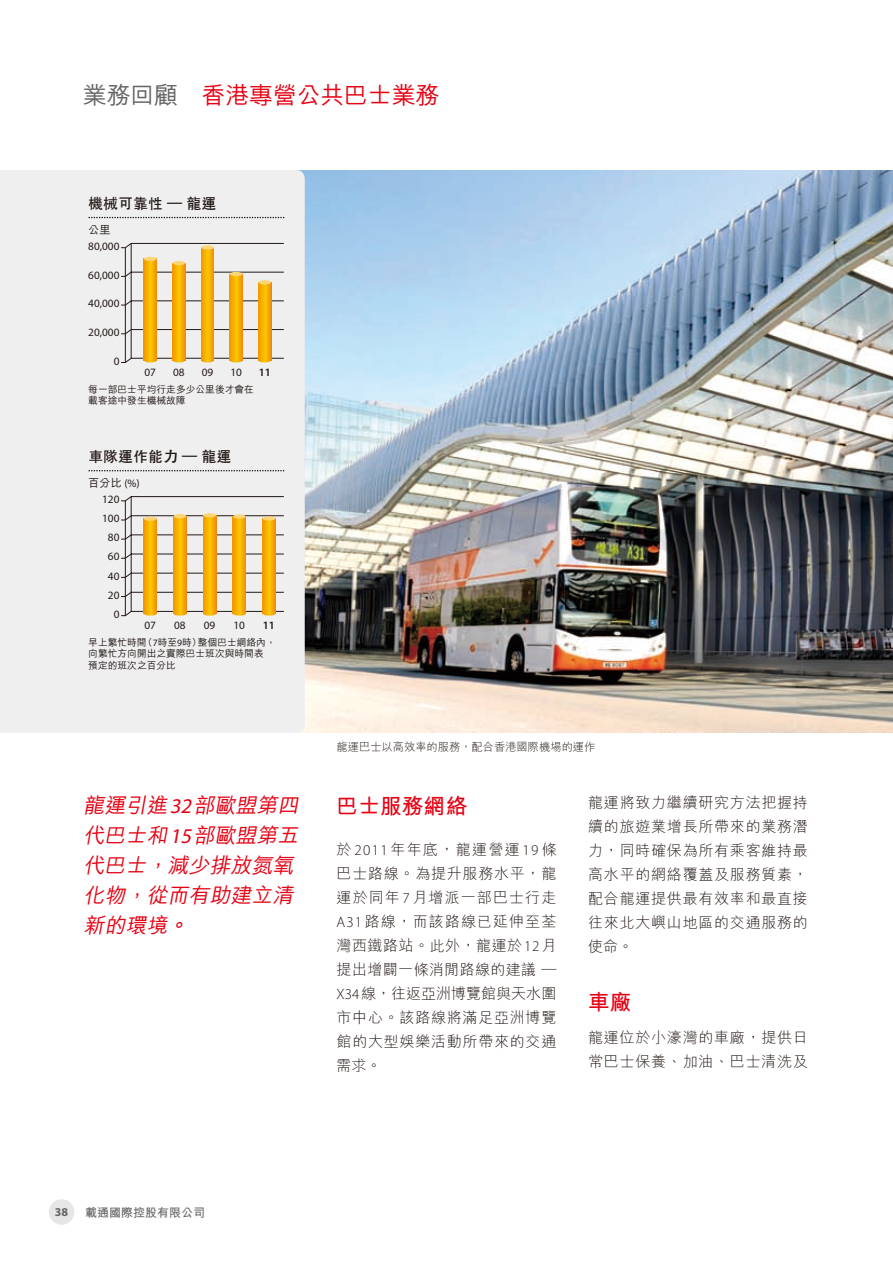
<style>
.page{position:relative;width:893px;height:1263px;background:#fff}
.page>*{position:absolute;margin:0;border:0;box-sizing:border-box;transform-origin:0 0}
.t1{font:500 24px "M Hei HK";letter-spacing:-.01em;color:#e60013}
.t2{font:700 21.75px "M Hei HK";color:#e60013}
.t3{font:italic 500 21px/30px "M Hei HK";color:#e60013}
.t4{font:300 15px/24px "M Hei HK";letter-spacing:.05em;color:#231916;text-align:justify}
.t5{font:15px "C Hei 2 HK Bold B5 pc H";color:#231916}
.t6{font:700 12px "M Hei HK";color:#666565}
.t7{font:700 12px "Myriad Pro";color:#666565}
.t8{font:11.25px "Myriad Pro";color:#231916}
.t9{font:300 11.25px "M Hei HK";color:#231916}
.t10{font:11.25px "M Hei HK Medium B5 pc H";color:#231916}
.t11{font:600 11.25px "Myriad Pro";color:#231916}
.t12{font:9.75px/11.2px "M Hei HK Medium B5 pc H";color:#231916}
.s1{color:#666565}
.s2{font-family:"Myriad Pro"}
.s3{font-family:"Myriad Pro";font-weight:400}
</style>
<div class="page">
<img style="left:305px;top:170px;width:588px;height:563px">
<div style="left:0;top:170px;width:305px;height:563px;background:#efeff0"></div>
<hr style="left:131px;top:358px;width:153px;height:1px;background:#231916">
<hr style="left:131px;top:329px;width:153px;height:1px;background:#231916">
<hr style="left:131px;top:272px;width:153px;height:1px;background:#231916">
<hr style="left:131px;top:301px;width:153px;height:1px;background:#231916">
<hr style="left:131px;top:243px;width:153px;height:1px;background:#231916">
<svg style="left:121px;top:243px;width:11px;height:120px"></svg>
<svg style="left:89px;top:217px;width:195px;height:1px"></svg>
<svg style="left:144px;top:360px;width:13px;height:2px"></svg>
<svg style="left:258px;top:360px;width:13px;height:2px"></svg>
<svg style="left:230px;top:360px;width:12px;height:2px"></svg>
<svg style="left:201px;top:360px;width:13px;height:2px"></svg>
<svg style="left:173px;top:360px;width:12px;height:2px"></svg>
<svg style="left:144px;top:260px;width:13px;height:100px"></svg>
<svg style="left:173px;top:264px;width:12px;height:96px"></svg>
<svg style="left:201px;top:248px;width:13px;height:112px"></svg>
<svg style="left:230px;top:275px;width:12px;height:85px"></svg>
<svg style="left:258px;top:283px;width:13px;height:77px"></svg>
<hr style="left:173px;top:261px;width:12px;height:4px;background:#fcd576;border-radius:50%">
<svg style="left:258px;top:280px;width:13px;height:4px"></svg>
<svg style="left:230px;top:272px;width:12px;height:4px"></svg>
<div style="left:201px;top:245px;width:13px;height:5px;background:#fcd576;border-radius:50%"></div>
<svg style="left:144px;top:257px;width:13px;height:4px"></svg>
<hr style="left:131px;top:611px;width:153px;height:1px;background:#231916">
<hr style="left:131px;top:592px;width:153px;height:1px;background:#231916">
<hr style="left:131px;top:515px;width:153px;height:1px;background:#231916">
<hr style="left:131px;top:535px;width:153px;height:1px;background:#231916">
<hr style="left:131px;top:554px;width:153px;height:1px;background:#231916">
<hr style="left:131px;top:573px;width:153px;height:1px;background:#231916">
<hr style="left:131px;top:496px;width:153px;height:1px;background:#231916">
<svg style="left:121px;top:496px;width:11px;height:120px"></svg>
<svg style="left:89px;top:470px;width:195px;height:1px"></svg>
<svg style="left:144px;top:613px;width:13px;height:3px"></svg>
<svg style="left:263px;top:613px;width:12px;height:3px"></svg>
<svg style="left:233px;top:613px;width:13px;height:3px"></svg>
<svg style="left:203px;top:613px;width:13px;height:3px"></svg>
<svg style="left:174px;top:613px;width:12px;height:3px"></svg>
<svg style="left:144px;top:520px;width:13px;height:93px"></svg>
<svg style="left:174px;top:517px;width:12px;height:96px"></svg>
<svg style="left:203px;top:516px;width:13px;height:97px"></svg>
<svg style="left:233px;top:517px;width:13px;height:96px"></svg>
<svg style="left:263px;top:519px;width:12px;height:94px"></svg>
<svg style="left:144px;top:517px;width:13px;height:4px"></svg>
<svg style="left:174px;top:514px;width:12px;height:4px"></svg>
<div style="left:263px;top:516px;width:12px;height:5px;background:#fcd576;border-radius:50%"></div>
<div style="left:233px;top:514px;width:13px;height:5px;background:#fcd576;border-radius:50%"></div>
<svg style="left:203px;top:513px;width:13px;height:4px"></svg>
<div style="left:49px;top:1199px;width:25px;height:26px;background:#e6e6e7;border-radius:50%"></div>
<h1 class="t1" style="left:83px;top:78px;width:358px"><span class="s1">業務回顧</span> 香港專營公共巴士業務</h1>
<p class="t5" style="left:88px;top:193px;width:130px">機械可靠性 – 龍運</p>
<p class="t10" style="left:88px;top:221px;width:24px">公里</p>
<p class="t8" style="left:88px;top:239px;width:33px">80,000</p>
<p class="t8" style="left:88px;top:268px;width:33px">60,000</p>
<p class="t8" style="left:88px;top:297px;width:33px">40,000</p>
<p class="t8" style="left:88px;top:325px;width:33px">20,000</p>
<p class="t8" style="left:114px;top:354px;width:7px">0</p>
<p class="t8" style="left:145px;top:365px;width:13px">07</p>
<p class="t8" style="left:173px;top:365px;width:13px">08</p>
<p class="t8" style="left:202px;top:365px;width:13px">09</p>
<p class="t8" style="left:230px;top:365px;width:13px">10</p>
<p class="t11" style="left:259px;top:365px;width:14px">11</p>
<p class="t12" style="left:88px;top:383px;width:167px">每一部巴士平均行走多少公里後才會在載客途中發生機械故障</p>
<p class="t5" style="left:88px;top:446px;width:145px">車隊運作能力 – 龍運</p>
<p class="t10" style="left:88px;top:475px;width:53px">百分比 <span class="s2">(%)</span></p>
<p class="t8" style="left:102px;top:492px;width:19px">120</p>
<p class="t8" style="left:102px;top:511px;width:19px">100</p>
<p class="t8" style="left:108px;top:531px;width:13px">80</p>
<p class="t8" style="left:108px;top:550px;width:13px">60</p>
<p class="t8" style="left:108px;top:569px;width:13px">40</p>
<p class="t8" style="left:108px;top:588px;width:13px">20</p>
<p class="t8" style="left:114px;top:607px;width:7px">0</p>
<p class="t8" style="left:145px;top:619px;width:13px">07</p>
<p class="t8" style="left:174px;top:619px;width:13px">08</p>
<p class="t8" style="left:204px;top:619px;width:13px">09</p>
<p class="t8" style="left:234px;top:619px;width:13px">10</p>
<p class="t11" style="left:263px;top:618px;width:14px">11</p>
<p class="t12" style="left:88px;top:636px;width:189px">早上繁忙時間（<span class="s2">7</span>時至<span class="s2">9</span>時）整個巴士網絡內，向繁忙方向開出之實際巴士班次與時間表預定的班次之百分比</p>
<h3 class="t3" style="left:84px;top:789px;width:221px">龍運引進<span class="s3">32</span>部歐盟第四代巴士和<span class="s3">15</span>部歐盟第五代巴士，減少排放氮氧化物，從而有助建立清新的環境。</h3>
<p class="t9" style="left:337px;top:739px;width:260px">龍運巴士以高效率的服務，配合香港國際機場的運作</p>
<h2 class="t2" style="left:337px;top:790px;width:132px">巴士服務網絡</h2>
<p class="t4" style="left:337px;top:837px;width:221px">於<span class="s2">2011</span>年年底，龍運營運<span class="s2">19</span>條巴士路線。為提升服務水平，龍運於同年<span class="s2">7</span>月增派一部巴士行走<span class="s2">A31</span>路線，而該路線已延伸至荃灣西鐵路站。此外，龍運於<span class="s2">12</span>月提出增闢一條消閒路線的建議 — <span class="s2">X34</span>線，往返亞洲博覽館與天水圍市中心。該路線將滿足亞洲博覽館的大型娛樂活動所帶來的交通需求。</p>
<p class="t4" style="left:588px;top:790px;width:221px">龍運將致力繼續研究方法把握持續的旅遊業增長所帶來的業務潛力，同時確保為所有乘客維持最高水平的網絡覆蓋及服務質素，配合龍運提供最有效率和最直接往來北大嶼山地區的交通服務的使命。</p>
<h2 class="t2" style="left:588px;top:986px;width:45px">車廠</h2>
<p class="t4" style="left:588px;top:1024px;width:221px">龍運位於小濠灣的車廠，提供日常巴士保養、加油、巴士清洗及</p>
<p class="t7" style="left:55px;top:1204px;width:8px">38</p>
<p class="t6" style="left:85px;top:1203px;width:121px">載通國際控股有限公司</p>
</div>
